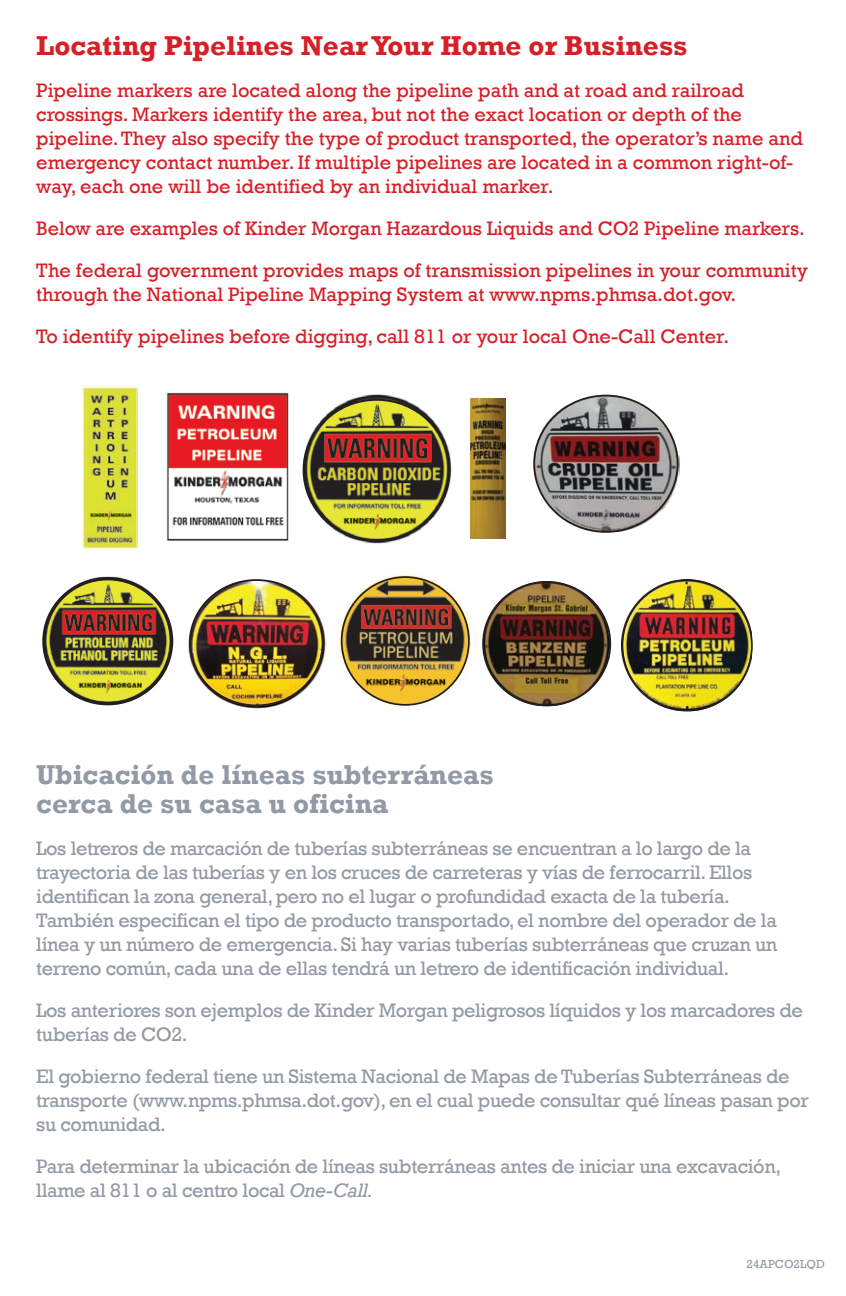
<style>
.page{position:relative;width:846px;height:1296px;background:#fff}
.page>*{position:absolute;margin:0;border:0;box-sizing:border-box;transform-origin:0 0}
.spanish_subhead{font:700 28px/29.6px "Rockwell";color:#929aa5}
.english_subhead{font:700 28px "Rockwell";color:#d61f27}
.spanish_body{font:20px/24px "Rockwell";letter-spacing:-.02em;color:#929aa5}
.english_body{font:20px/24px "Rockwell";color:#d61f27}
.t1{font:12px "Rockwell";color:#929aa5}
.s1{font-style:italic}
</style>
<div class="page">
<img style="left:83px;top:386px;width:55px;height:162px">
<img style="left:166px;top:392px;width:123px;height:149px">
<img style="left:339px;top:574px;width:132px;height:133px">
<img style="left:535px;top:396px;width:144px;height:135px">
<img style="left:622px;top:580px;width:130px;height:131px">
<img style="left:189px;top:579px;width:137px;height:130px">
<img style="left:483px;top:581px;width:127px;height:125px">
<img style="left:470px;top:399px;width:35px;height:139px">
<img style="left:303px;top:394px;width:149px;height:150px">
<img style="left:42px;top:576px;width:131px;height:129px">
<div style="left:42px;top:577px;width:131px;height:128px;border:3px solid #231f20;border-radius:50%"></div>
<p class="english_subhead" style="left:36px;top:29px;width:653px">Locating Pipelines Near Your Home or Business</p>
<p class="english_body" style="left:36px;top:79px;width:768px">Pipeline markers are located along the pipeline path and at road and railroad crossings. Markers identify the area, but not the exact location or depth of the pipeline. They also specify the type of product transported, the operator’s name and emergency contact number. If multiple pipelines are located in a common right-of&shy;way, each one will be identified by an individual marker.</p>
<p class="english_body" style="left:36px;top:217px;width:770px">Below are examples of Kinder Morgan Hazardous Liquids and CO2 Pipeline markers.</p>
<p class="english_body" style="left:36px;top:259px;width:773px">The federal government provides maps of transmission pipelines in your community through the National Pipeline Mapping System at www.npms.phmsa.dot.gov.</p>
<p class="english_body" style="left:36px;top:325px;width:695px">To identify pipelines before digging, call 811 or your local One-Call Center.</p>
<p class="spanish_subhead" style="left:36px;top:759px;width:459px">Ubicación de líneas subterráneas cerca de su casa u oficina</p>
<p class="spanish_body" style="left:36px;top:837px;width:743px">Los letreros de marcación de tuberías subterráneas se encuentran a lo largo de la trayectoria de las tuberías y en los cruces de carreteras y vías de ferrocarril. Ellos identifican la zona general, pero no el lugar o profundidad exacta de la tubería.<br>También especifican el tipo de producto transportado, el nombre del operador de la línea y un número de emergencia. Si hay varias tuberías subterráneas que cruzan un terreno común, cada una de ellas tendrá un letrero de identificación individual.</p>
<p class="spanish_body" style="left:36px;top:999px;width:768px">Los anteriores son ejemplos de Kinder Morgan peligrosos líquidos y los marcadores de tuberías de CO2.</p>
<p class="spanish_body" style="left:36px;top:1065px;width:774px">El gobierno federal tiene un Sistema Nacional de Mapas de Tuberías Subterráneas de transporte (www.npms.phmsa.dot.gov), en el cual puede consultar qué líneas pasan por su comunidad.</p>
<p class="spanish_body" style="left:36px;top:1155px;width:747px">Para determinar la ubicación de líneas subterráneas antes de iniciar una excavación, llame al 811 o al centro local <span class="s1">One-Call.</span></p>
<p class="t1" style="left:747px;top:1257px;width:80px">24APCO2LQD</p>
</div>
